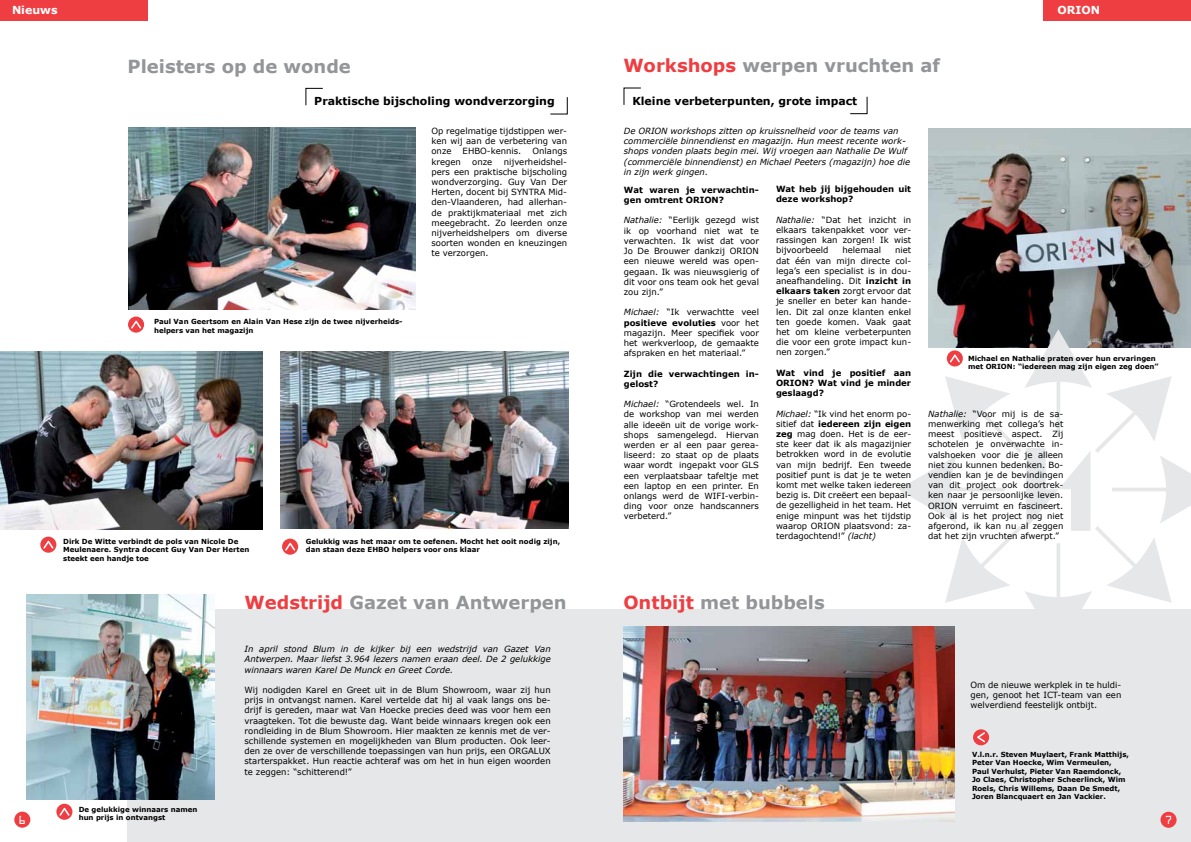
<style>
.page{position:relative;width:1191px;height:842px;background:#fff}
.page>*{position:absolute;margin:0;border:0;box-sizing:border-box;transform-origin:0 0}
.t1{font:700 18px "Verdana";color:#939598}
.t2{font:700 11px "Verdana";color:#000}
.t3{font:700 11px "Verdana";color:#fff}
.t4{font:10.5px "OCRA Std";color:#fff}
.t5{font:8.5px/10.2px "Verdana";color:#000;text-align:justify}
.t6{font:italic 8.5px/10.2px "Verdana";color:#000}
.t7{font:700 8.5px/10.2px "Verdana";color:#000}
.t8{font:700 7px/8.4px "Verdana";color:#000}
.s1{color:#ef3e42}
.s2{font-style:italic}
.s3{font-weight:700}
</style>
<div class="page">
<div style="left:128px;top:610px;width:1063px;height:232px;background:#e6e7e8"></div>
<div style="left:1160px;top:812px;width:16px;height:16px;background:#ef3e42;border-radius:50%"></div>
<div style="left:14px;top:812px;width:16px;height:16px;background:#ef3e42;border-radius:50%"></div>
<svg style="left:850px;top:97px;width:17px;height:17px"></svg>
<svg style="left:623px;top:88px;width:18px;height:17px"></svg>
<img style="left:928px;top:128px;width:263px;height:201px">
<div style="left:0;top:0;width:147px;height:21px;background:#ef3e42"></div>
<svg style="left:282px;top:539px;width:16px;height:16px"></svg>
<svg style="left:285px;top:543px;width:10px;height:8px"></svg>
<div style="left:128px;top:317px;width:16px;height:16px;background:#ef3e42;border-radius:50%"></div>
<svg style="left:131px;top:321px;width:10px;height:8px"></svg>
<div style="left:973px;top:729px;width:16px;height:16px;background:#ef3e42;border-radius:50%"></div>
<svg style="left:977px;top:732px;width:8px;height:10px"></svg>
<svg style="left:40px;top:537px;width:16px;height:16px"></svg>
<svg style="left:43px;top:541px;width:10px;height:8px"></svg>
<svg style="left:56px;top:804px;width:16px;height:16px"></svg>
<svg style="left:59px;top:808px;width:10px;height:8px"></svg>
<svg style="left:550px;top:97px;width:17px;height:17px"></svg>
<svg style="left:306px;top:88px;width:17px;height:17px"></svg>
<img style="left:128px;top:128px;width:287px;height:181px">
<img style="left:0;top:351px;width:263px;height:178px">
<img style="left:281px;top:351px;width:287px;height:178px">
<img style="left:26px;top:595px;width:189px;height:204px">
<svg style="left:898px;top:329px;width:293px;height:321px"></svg>
<div style="left:1043px;top:0;width:148px;height:21px;background:#ef3e42"></div>
<img style="left:623px;top:627px;width:331px;height:194px">
<p class="t3" style="left:12px;top:3px;width:47px">Nieuws</p>
<h1 class="t1" style="left:128px;top:53px;width:225px">Pleisters op de wonde</h1>
<h1 class="t1" style="left:623px;top:53px;width:318px"><span class="s1">Workshops</span> werpen vruchten af</h1>
<p class="t3" style="left:1057px;top:3px;width:44px">ORION</p>
<p class="t2" style="left:314px;top:93px;width:242px">Praktische bijscholing wondverzorging</p>
<p class="t5" style="left:431px;top:126px;width:137px">Op regelmatige tijdstippen wer&shy;ken wij aan de verbetering van onze</p>
<p class="t5" style="left:462px;top:146px;width:60px">EHBO-kennis.</p>
<p class="t5" style="left:532px;top:146px;width:36px">Onlangs</p>
<p class="t5" style="left:431px;top:156px;width:137px;text-indent:72px">nijverheidshel&shy;pers een praktische bijscholing wondverzorging. Guy Van Der Herten, docent bij SYNTRA Mid&shy;den-Vlaanderen, had allerhan&shy;de praktijkmateriaal met zich meegebracht. Zo leerden onze nijverheidshelpers om diverse soorten wonden en kneuzingen te verzorgen.</p>
<p class="t5" style="left:431px;top:156px;width:31px">kregen</p>
<p class="t5" style="left:472px;top:156px;width:22px">onze</p>
<p class="t8" style="left:154px;top:317px;width:250px">Paul Van Geertsom en Alain Van Hese zijn de twee nijverheids&shy;helpers van het magazijn</p>
<p class="t8" style="left:63px;top:537px;width:188px">Dirk De Witte verbindt de pols van Nicole De<br>Meulenaere. Syntra docent Guy Van Der Herten steekt een handje toe</p>
<p class="t8" style="left:306px;top:537px;width:256px">Gelukkig was het maar om te oefenen. Mocht het ooit nodig zijn, dan staan deze EHBO helpers voor ons klaar</p>
<h1 class="t1" style="left:244px;top:589px;width:324px"><span class="s1">Wedstrijd</span> Gazet van Antwerpen</h1>
<p class="t6" style="left:244px;top:644px;width:308px;text-align:justify">In april stond Blum in de kijker bij een wedstrijd van Gazet Van Antwerpen. Maar liefst 3.964 lezers namen eraan deel. De 2 gelukkige winnaars waren Karel De Munck en Greet Corde.</p>
<p class="t5" style="left:244px;top:685px;width:308px">Wij nodigden Karel en Greet uit in de Blum Showroom, waar zij hun prijs in ontvangst namen. Karel vertelde dat hij al vaak langs ons be&shy;drijf is gereden, maar wat Van Hoecke precies deed was voor hem een vraagteken. Tot die bewuste dag. Want beide winnaars kregen ook een rondleiding in de Blum Showroom. Hier maakten ze kennis met de ver&shy;schillende systemen en mogelijkheden van Blum producten. Ook leer&shy;den ze over de verschillende toepassingen van hun prijs, een ORGALUX starterspakket. Hun reactie achteraf was om het in hun eigen woorden te zeggen: “schitterend!”</p>
<p class="t2" style="left:632px;top:93px;width:226px">Kleine verbeterpunten, grote impact</p>
<p class="t6" style="left:624px;top:126px;width:288px">De ORION workshops zitten op kruissnelheid voor de teams van commerciële binnendienst en magazijn. Hun meest recente work&shy;shops vonden plaats begin mei. Wij vroegen aan Nathalie De Wulf (commerciële binnendienst) en Michael Peeters (magazijn) hoe die in zijn werk gingen.</p>
<p class="t7" style="left:624px;top:185px;width:137px">Wat waren je verwachtin&shy;gen omtrent ORION?</p>
<p class="t5" style="left:624px;top:215px;width:137px"><span class="s2">Nathalie:</span> “Eerlijk gezegd wist ik op voorhand niet wat te verwachten. Ik wist dat voor Jo De Brouwer dankzij ORION een nieuwe wereld was open&shy;gegaan. Ik was nieuwsgierig of dit voor ons team ook het geval zou zijn.”</p>
<p class="t5" style="left:624px;top:307px;width:137px"><span class="s2">Michael:</span> “Ik verwachtte veel <span class="s3">positieve evoluties</span> voor het magazijn. Meer specifiek voor het werkverloop, de gemaakte afspraken en het materiaal.”</p>
<p class="t7" style="left:624px;top:368px;width:137px">Zijn die verwachtingen in&shy;gelost?</p>
<p class="t5" style="left:624px;top:399px;width:137px"><span class="s2">Michael:</span> “Grotendeels wel. In de workshop van mei werden alle ideeën uit de vorige work&shy;shops samengelegd. Hiervan werden er al een paar gerea&shy;liseerd: zo staat op de plaats waar wordt ingepakt voor GLS een verplaatsbaar tafeltje met een laptop en een printer. En onlangs werd de WIFI-verbin&shy;ding voor onze handscanners verbeterd.”</p>
<p class="t7" style="left:776px;top:184px;width:137px">Wat heb jij bijgehouden uit deze workshop?</p>
<p class="t5" style="left:776px;top:214px;width:137px"><span class="s2">Nathalie:</span> “Dat het inzicht in elkaars takenpakket voor ver&shy;rassingen kan zorgen! Ik wist bijvoorbeeld</p>
<p class="t5" style="left:842px;top:245px;width:40px">helemaal</p>
<p class="t5" style="left:776px;top:245px;width:137px;text-indent:119px">niet dat één van mijn directe col&shy;lega’s een specialist is in dou&shy;aneafhandeling. Dit <span class="s3">inzicht in elkaars taken</span> zorgt ervoor dat je sneller en beter kan hande&shy;len. Dit zal onze klanten enkel ten goede komen. Vaak gaat het om kleine verbeterpunten die voor een grote impact kun&shy;nen zorgen.”</p>
<p class="t7" style="left:776px;top:367px;width:137px;text-align:justify">Wat vind je positief aan ORION? Wat vind je minder geslaagd?</p>
<p class="t5" style="left:776px;top:408px;width:137px"><span class="s2">Michael:</span> “Ik vind het enorm po&shy;sitief dat <span class="s3">iedereen zijn eigen zeg</span> mag doen. Het is de eer&shy;ste keer dat ik als magazijnier betrokken word in de evolutie van mijn bedrijf. Een tweede positief punt is dat je te weten komt met welke taken iedereen bezig is. Dit creëert een bepaal&shy;de gezelligheid in het team. Het enige minpunt was het tijdstip waarop ORION plaatsvond: za&shy;terdagochtend!” <span class="s2">(lacht)</span></p>
<p class="t5" style="left:928px;top:409px;width:137px"><span class="s2">Nathalie:</span> “Voor mij is de sa&shy;menwerking met collega’s het meest positieve aspect. Zij schotelen je onverwachte in&shy;valshoeken voor die je alleen niet zou kunnen bedenken. Bo&shy;vendien kan je de bevindingen van dit project ook doortrek&shy;ken naar je persoonlijke leven.<br>ORION verruimt en fascineert.<br>Ook al is het project nog niet afgerond, ik kan nu al zeggen dat het zijn vruchten afwerpt.”</p>
<p class="t8" style="left:968px;top:354px;width:192px">Michael en Nathalie praten over hun ervaringen met ORION: “iedereen mag zijn eigen zeg doen”</p>
<h1 class="t1" style="left:623px;top:589px;width:203px"><span class="s1">Ontbijt</span> met bubbels</h1>
<p class="t5" style="left:970px;top:679px;width:152px">Om de nieuwe werkplek in te huldi&shy;gen, genoot het ICT-team van een welverdiend feestelijk ontbijt.</p>
<p class="t8" style="left:972px;top:750px;width:158px">V.l.n.r. Steven Muylaert, Frank Matthijs, Peter Van Hoecke, Wim Vermeulen, Paul Verhulst, Pieter Van Raemdonck, Jo Claes, Christopher Scheerlinck, Wim Roels, Chris Willems, Daan De Smedt, Joren Blancquaert en Jan Vackier.</p>
<p class="t8" style="left:79px;top:805px;width:120px">De gelukkige winnaars namen hun prijs in ontvangst</p>
<p class="t4" style="left:19px;top:815px;width:9px">6</p>
<p class="t4" style="left:1164px;top:815px;width:9px">7</p>
</div>
